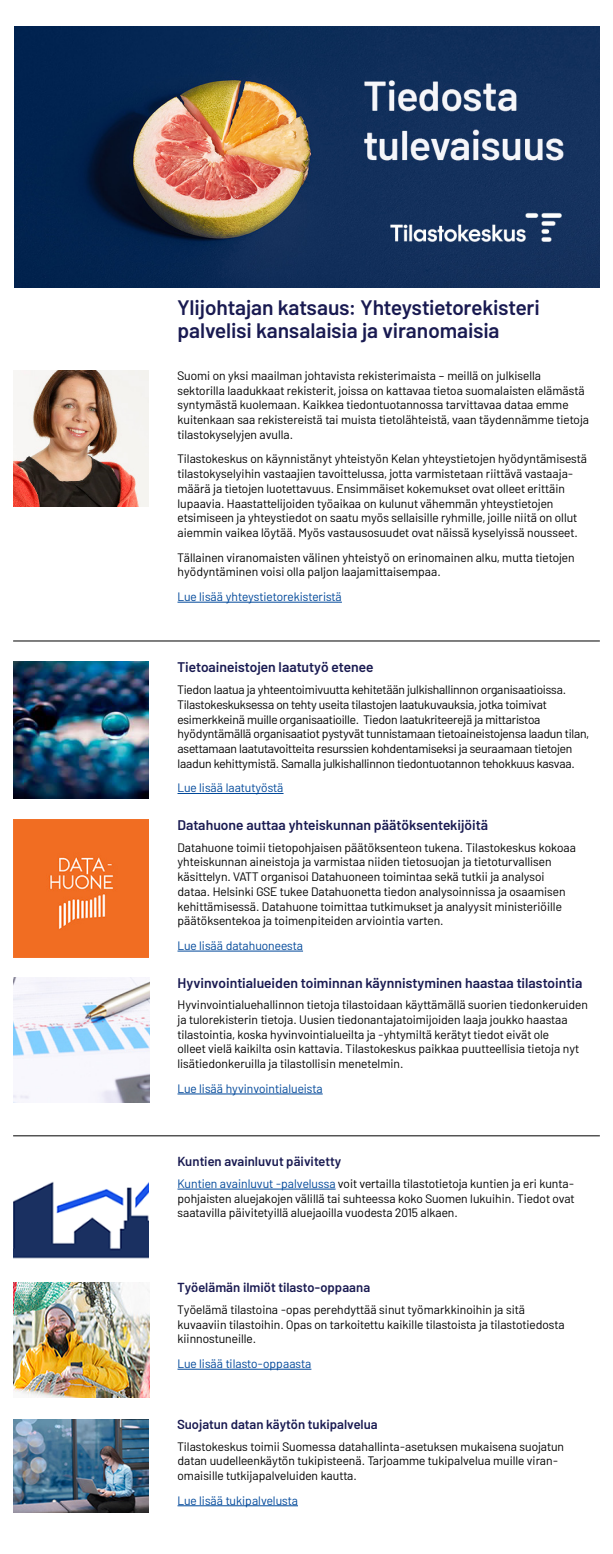
<style>
.page{position:relative;width:613px;height:1554px;background:#fff}
.page>*{position:absolute;margin:0;border:0;box-sizing:border-box;transform-origin:0 0}
.H1_Otsikko{font:600 21px/22.8px "Barlow";letter-spacing:-.005em;color:#191a51}
.H2_otsikko{font:600 14px "Barlow";color:#191a51}
.H3_otsikko{font:600 13.12px "Barlow";color:#191a51}
.P_leipis_Barlow{font:12.25px/14.7px "Barlow";color:#000}
.P_leipis_Barlow-2{font:12.25px "Barlow";color:#00489a}
.s1{color:#00489a}
</style>
<div class="page">
<img style="left:13px;top:371px;width:136px;height:136px">
<img style="left:13px;top:661px;width:136px;height:137px">
<img style="left:13px;top:819px;width:136px;height:138px">
<img style="left:14px;top:977px;width:135px;height:125px">
<img style="left:13px;top:1181px;width:136px;height:78px">
<img style="left:13px;top:1419px;width:136px;height:93px">
<hr style="left:13px;top:640px;width:586px;height:1px;background:#000">
<hr style="left:13px;top:1135px;width:586px;height:1px;background:#000">
<img style="left:14px;top:26px;width:585px;height:261px">
<img style="left:13px;top:1282px;width:136px;height:114px">
<hr style="left:177px;top:602px;width:165px;height:1px;background:#00489a">
<hr style="left:177px;top:793px;width:106px;height:1px;background:#00489a">
<hr style="left:177px;top:950px;width:126px;height:1px;background:#00489a">
<hr style="left:177px;top:1093px;width:145px;height:1px;background:#00489a">
<hr style="left:177px;top:1188px;width:158px;height:1px;background:#00489a">
<hr style="left:177px;top:1368px;width:134px;height:1px;background:#00489a">
<hr style="left:177px;top:1505px;width:121px;height:1px;background:#00489a">
<h1 class="H1_Otsikko" style="left:177px;top:294px;width:364px">Ylijohtajan katsaus: Yhteystietorekisteri palvelisi kansalaisia ja viranomaisia</h1>
<p class="P_leipis_Barlow" style="left:177px;top:367px;width:413px">Suomi on yksi maailman johtavista rekisterimaista – meillä on julkisella sektorilla laadukkaat rekisterit, joissa on kattavaa tietoa suomalaisten elämästä syntymästä kuolemaan. Kaikkea tiedontuotannossa tarvittavaa dataa emme kuitenkaan saa rekistereistä tai muista tietolähteistä, vaan täydennämme tietoja tilastokyselyjen avulla.</p>
<p class="P_leipis_Barlow" style="left:177px;top:450px;width:411px">Tilastokeskus on käynnistänyt yhteistyön Kelan yhteystietojen hyödyntämisestä tilastokyselyihin vastaajien tavoittelussa, jotta varmistetaan riittävä vastaaja&shy;määrä ja tietojen luotettavuus. Ensimmäiset kokemukset ovat olleet erittäin lupaavia. Haastattelijoiden työaikaa on kulunut vähemmän yhteystietojen etsimiseen ja yhteystiedot on saatu myös sellaisille ryhmille, joille niitä on ollut aiemmin vaikea löytää. Myös vastausosuudet ovat näissä kyselyissä nousseet.</p>
<p class="P_leipis_Barlow" style="left:177px;top:549px;width:398px">Tällainen viranomaisten välinen yhteistyö on erinomainen alku, mutta tietojen hyödyntäminen voisi olla paljon laajamittaisempaa.</p>
<p class="P_leipis_Barlow-2" style="left:177px;top:587px;width:166px">Lue lisää yhteystietorekisteristä</p>
<h2 class="H2_otsikko" style="left:177px;top:657px;width:197px">Tietoaineistojen laatutyö etenee</h2>
<p class="P_leipis_Barlow" style="left:177px;top:681px;width:413px">Tiedon laatua ja yhteentoimivuutta kehitetään julkishallinnon organisaatioissa.<br>Tilastokeskuksessa on tehty useita tilastojen laatukuvauksia, jotka toimivat esimerkkeinä muille organisaatioille. Tiedon laatukriteerejä ja mittaristoa hyödyntämällä organisaatiot pystyvät tunnistamaan tietoaineistojensa laadun tilan, asettamaan laatutavoitteita resurssien kohdentamiseksi ja seuraamaan tietojen laadun kehittymistä. Samalla julkishallinnon tiedontuotannon tehokkuus kasvaa.</p>
<p class="P_leipis_Barlow-2" style="left:177px;top:779px;width:107px">Lue lisää laatutyöstä</p>
<h2 class="H2_otsikko" style="left:177px;top:814px;width:312px">Datahuone auttaa yhteiskunnan päätöksentekijöitä</h2>
<p class="P_leipis_Barlow" style="left:177px;top:838px;width:400px">Datahuone toimii tietopohjaisen päätöksenteon tukena. Tilastokeskus kokoaa yhteiskunnan aineistoja ja varmistaa niiden tietosuojan ja tietoturvallisen käsittelyn. VATT organisoi Datahuoneen toimintaa sekä tutkii ja analysoi dataa. Helsinki GSE tukee Datahuonetta tiedon analysoinnissa ja osaamisen kehittämisessä. Datahuone toimittaa tutkimukset ja analyysit ministeriöille päätöksentekoa ja toimenpiteiden arviointia varten.</p>
<p class="P_leipis_Barlow-2" style="left:177px;top:936px;width:127px">Lue lisää datahuoneesta</p>
<h2 class="H2_otsikko" style="left:177px;top:972px;width:406px">Hyvinvointialueiden toiminnan käynnistyminen haastaa tilastointia</h2>
<p class="P_leipis_Barlow" style="left:177px;top:996px;width:412px">Hyvinvointialuehallinnon tietoja tilastoidaan käyttämällä suorien tiedonkeruiden ja tulorekisterin tietoja. Uusien tiedonantajatoimijoiden laaja joukko haastaa tilastointia, koska hyvinvointialueilta ja -yhtymiltä kerätyt tiedot eivät ole<br>olleet vielä kaikilta osin kattavia. Tilastokeskus paikkaa puutteellisia tietoja nyt lisätiedonkeruilla ja tilastollisin menetelmin.</p>
<p class="P_leipis_Barlow-2" style="left:177px;top:1079px;width:147px">Lue lisää hyvinvointialueista</p>
<h3 class="H3_otsikko" style="left:177px;top:1151px;width:165px">Kuntien avainluvut päivitetty</h3>
<p class="P_leipis_Barlow" style="left:177px;top:1174px;width:398px;text-align:justify"><span class="s1">Kuntien avainluvut -palvelussa</span> voit vertailla tilastotietoja kuntien ja eri kunta&shy;pohjaisten aluejakojen välillä tai suhteessa koko Suomen lukuihin. Tiedot ovat saatavilla päivitetyillä aluejaoilla vuodesta 2015 alkaen.</p>
<h3 class="H3_otsikko" style="left:177px;top:1277px;width:194px">Työelämän ilmiöt tilasto-oppaana</h3>
<p class="P_leipis_Barlow" style="left:177px;top:1300px;width:388px">Työelämä tilastoina -opas perehdyttää sinut työmarkkinoihin ja sitä kuvaaviin tilastoihin. Opas on tarkoitettu kaikille tilastoista ja tilastotiedosta kiinnostuneille.</p>
<p class="P_leipis_Barlow-2" style="left:177px;top:1354px;width:135px">Lue lisää tilasto-oppaasta</p>
<h3 class="H3_otsikko" style="left:177px;top:1414px;width:202px">Suojatun datan käytön tukipalvelua</h3>
<p class="P_leipis_Barlow" style="left:177px;top:1437px;width:388px">Tilastokeskus toimii Suomessa datahallinta-asetuksen mukaisena suojatun datan uudelleenkäytön tukipisteenä. Tarjoamme tukipalvelua muille viran&shy;omaisille tutkijapalveluiden kautta.</p>
<p class="P_leipis_Barlow-2" style="left:177px;top:1490px;width:122px">Lue lisää tukipalvelusta</p>
</div>
